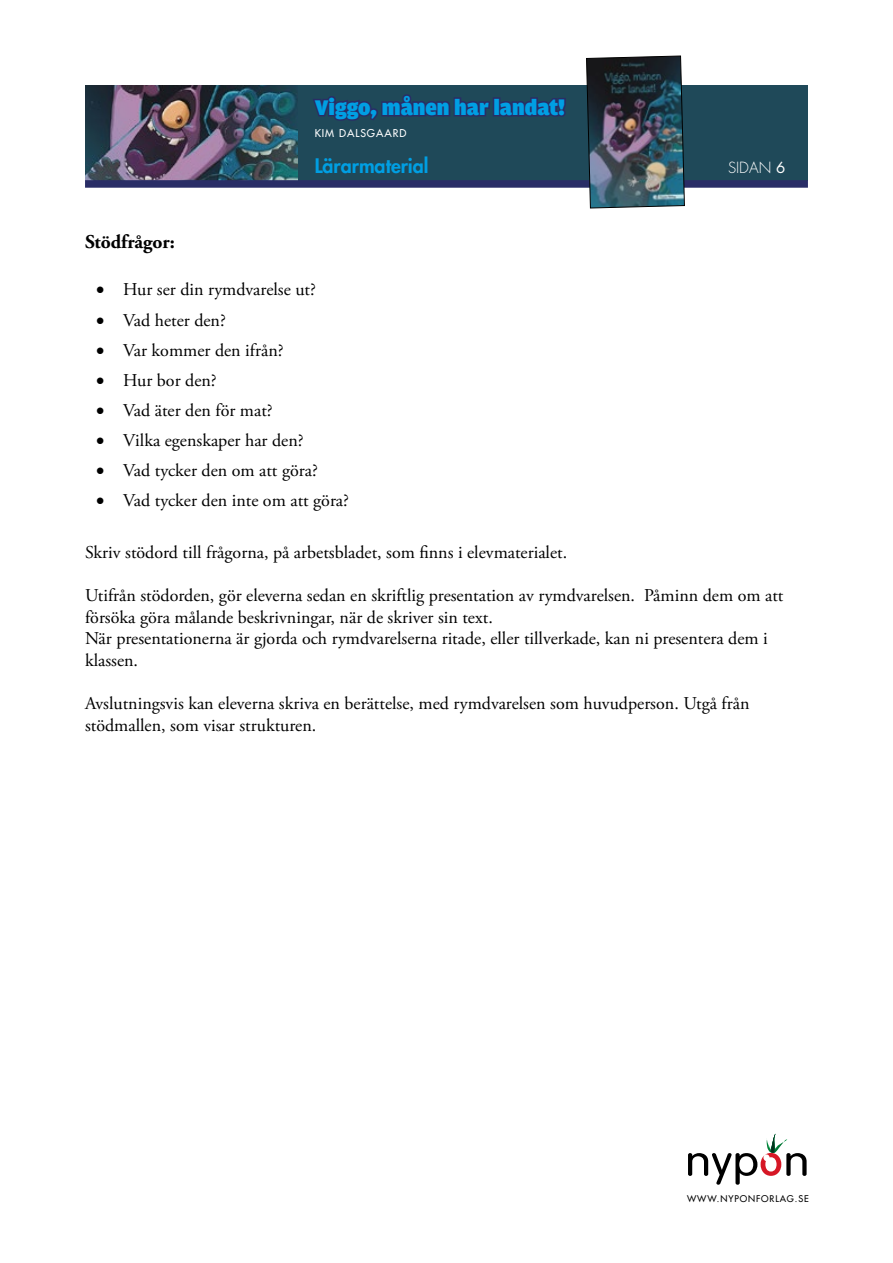
<style>
.page{position:relative;width:893px;height:1263px;background:#fff}
.page>*{position:absolute;margin:0;border:0;box-sizing:border-box;transform-origin:0 0}
.t1{font:900 22.5px "Amplitude";color:#009fe3}
.t2{font:800 19.5px "Futura LT";color:#009fe3}
.t3{font:700 19.5px "Adobe Garamond Pro";color:#000}
.t4{font:18px/21.6px "Adobe Garamond Pro";color:#000}
.t5{font:300 15px "Futura Std";color:#fff}
.t6{font:10.5px "Futura LT";letter-spacing:.09em;color:#fff}
.t7{font:9px "Futura LT";letter-spacing:.1em;color:#000}
.s1{font-weight:400}
</style>
<div class="page">
<div style="left:85px;top:85px;width:723px;height:95px;background:#1f4959"></div>
<img style="left:85px;top:85px;width:213px;height:95px">
<svg style="left:313px;top:94px;width:253px;height:27px"></svg>
<div style="left:85px;top:180px;width:723px;height:8px;background:#292d66"></div>
<img style="left:586px;top:55px;width:99px;height:154px">
<svg style="left:688px;top:1133px;width:119px;height:52px"></svg>
<p class="t1" style="left:315px;top:95px;width:252px">Viggo, månen har landat!</p>
<p class="t2" style="left:315px;top:153px;width:115px">Lärarmaterial</p>
<p class="t6" style="left:315px;top:126px;width:93px">KIM DALSGAARD</p>
<p class="t5" style="left:728px;top:158px;width:59px">SIDAN <span class="s1">6</span></p>
<p class="t3" style="left:85px;top:230px;width:91px">Stödfrågor:</p>
<p class="t4" style="left:96px;top:280px;width:221px">• Hur ser din rymdvarelse ut?</p>
<p class="t4" style="left:96px;top:310px;width:131px">• Vad heter den?</p>
<p class="t4" style="left:96px;top:340px;width:189px">• Var kommer den ifrån?</p>
<p class="t4" style="left:96px;top:370px;width:122px">• Hur bor den?</p>
<p class="t4" style="left:96px;top:400px;width:178px">• Vad äter den för mat?</p>
<p class="t4" style="left:96px;top:430px;width:209px">• Vilka egenskaper har den?</p>
<p class="t4" style="left:96px;top:460px;width:223px">• Vad tycker den om att göra?</p>
<p class="t4" style="left:96px;top:490px;width:254px">• Vad tycker den inte om att göra?</p>
<p class="t4" style="left:85px;top:542px;width:484px">Skriv stödord till frågorna, på arbetsbladet, som finns i elevmaterialet.</p>
<p class="t4" style="left:85px;top:585px;width:700px">Utifrån stödorden, gör eleverna sedan en skriftlig presentation av rymdvarelsen. Påminn dem om att försöka göra målande beskrivningar, när de skriver sin text.<br>När presentationerna är gjorda och rymdvarelserna ritade, eller tillverkade, kan ni presentera dem i klassen.</p>
<p class="t4" style="left:85px;top:693px;width:666px">Avslutningsvis kan eleverna skriva en berättelse, med rymdvarelsen som huvudperson. Utgå från stödmallen, som visar strukturen.</p>
<p class="t7" style="left:687px;top:1193px;width:123px">WWW.NYPONFORLAG.SE</p>
</div>
